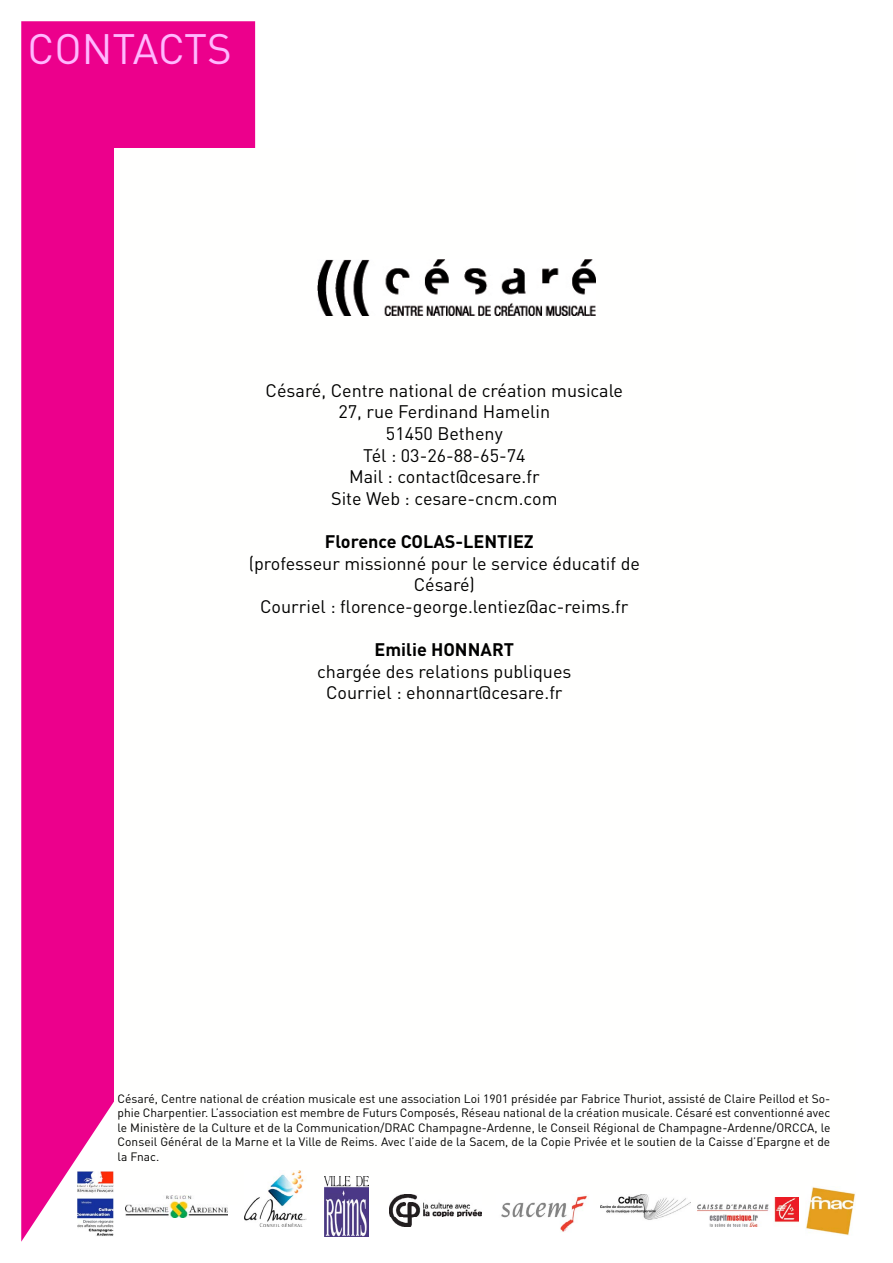
<style>
.page{position:relative;width:893px;height:1263px;background:#fff}
.page>*{position:absolute;margin:0;border:0;box-sizing:border-box;transform-origin:0 0}
.t1{font:42px "DIN Pro";color:#ffb8ff}
.t2{font:18px/21.6px "DIN Pro";color:#000;text-align:center}
.t3{font:700 18px "DIN Pro";color:#000}
.t4{font:12px/14.4px "DIN Pro";color:#000;text-align:justify}
</style>
<div class="page">
<svg style="left:21px;top:21px;width:234px;height:1221px;fill:#ec008c"></svg>
<div style="left:115px;top:149px;width:741px;height:1056px;background:#fffffe"></div>
<img style="left:317px;top:260px;width:279px;height:55px">
<img style="left:244px;top:1170px;width:62px;height:56px">
<img style="left:389px;top:1194px;width:92px;height:32px">
<img style="left:126px;top:1195px;width:101px;height:23px">
<img style="left:324px;top:1176px;width:45px;height:60px">
<img style="left:501px;top:1195px;width:87px;height:37px">
<img style="left:78px;top:1171px;width:36px;height:65px">
<img style="left:698px;top:1198px;width:100px;height:29px">
<img style="left:806px;top:1187px;width:49px;height:48px">
<img style="left:600px;top:1194px;width:90px;height:26px">
<h1 class="t1" style="left:28px;top:20px;width:206px">CONTACTS</h1>
<h2 class="t2" style="left:266px;top:379px;width:359px">Césaré, Centre national de création musicale<br>27, rue Ferdinand Hamelin<br>51450 Betheny<br>Tél : 03-26-88-65-74<br>Mail : contact@cesare.fr<br>Site Web : cesare-cncm.com</h2>
<h2 class="t3" style="left:325px;top:529px;width:210px">Florence COLAS-LENTIEZ</h2>
<h2 class="t2" style="left:249px;top:552px;width:393px">(professeur missionné pour le service éducatif de<br>Césaré)<br>Courriel : florence-george.lentiez@ac-reims.fr</h2>
<h2 class="t3" style="left:375px;top:637px;width:141px">Emilie HONNART</h2>
<h2 class="t2" style="left:317px;top:660px;width:256px">chargée des relations publiques<br>Courriel : ehonnart@cesare.fr</h2>
<p class="t4" style="left:118px;top:1091px;width:714px">Césaré, Centre national de création musicale est une association Loi 1901 présidée par Fabrice Thuriot, assisté de Claire Peillod et So&shy;phie Charpentier. L’association est membre de Futurs Composés, Réseau national de la création musicale. Césaré est conventionné avec le Ministère de la Culture et de la Communication/DRAC Champagne-Ardenne, le Conseil Régional de Champagne-Ardenne/ORCCA, le Conseil Général de la Marne et la Ville de Reims. Avec l’aide de la Sacem, de la Copie Privée et le soutien de la Caisse d’Epargne et de la Fnac.</p>
</div>
